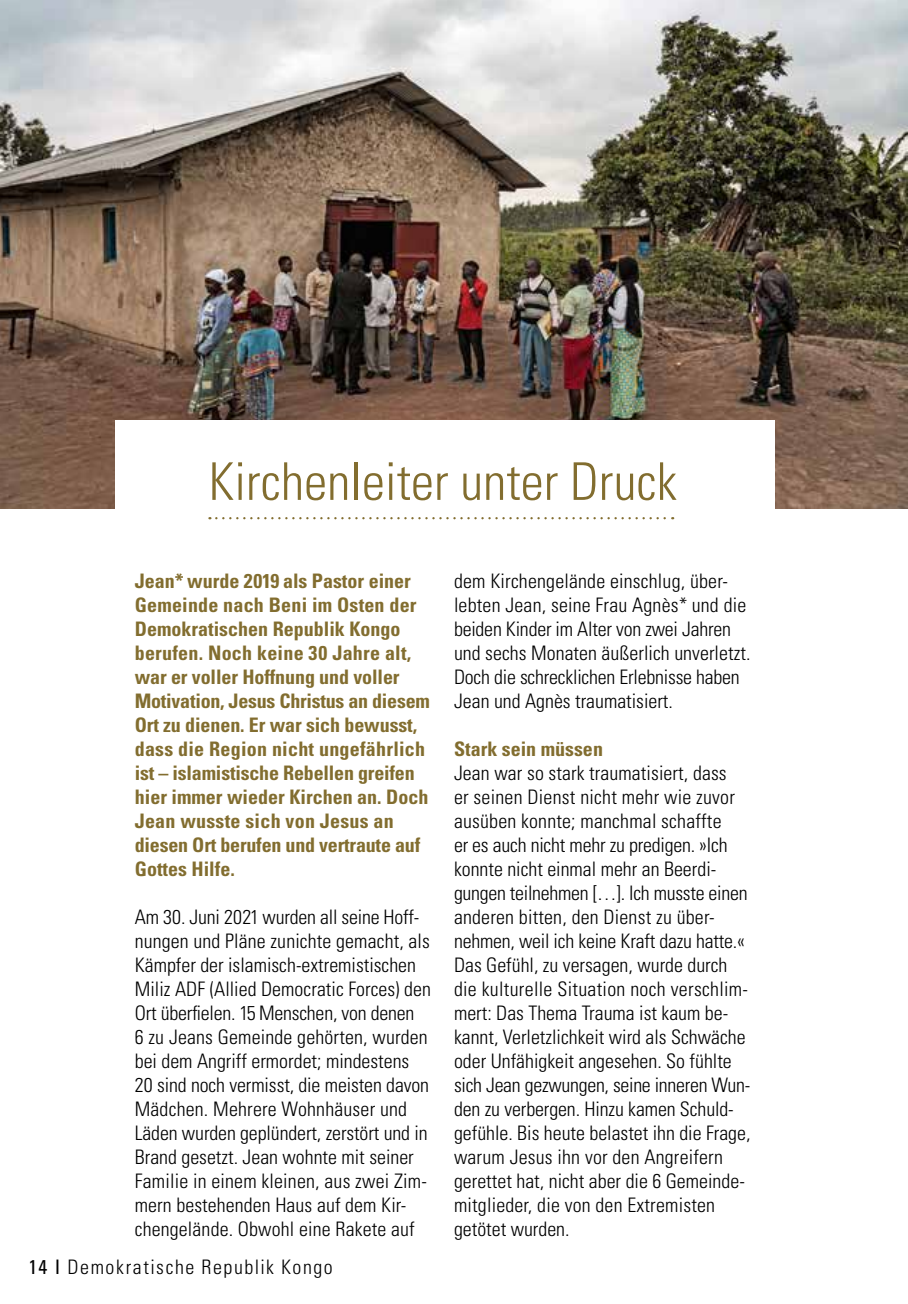
<style>
.page{position:relative;width:908px;height:1304px;background:#fff}
.page>*{position:absolute;margin:0;border:0;box-sizing:border-box;transform-origin:0 0}
.t1{font:300 condensed 52px "Univers LT Std";color:#826d2f}
.t2{font:300 condensed 20px/24px "Univers LT Std";color:#000}
.t3{font:700 condensed 20px/24px "Univers LT Std";color:#826d2f}
.t4{font:300 condensed 20px "Univers LT Std";letter-spacing:.075em;color:#000}
.s1{font-weight:400}
</style>
<div class="page">
<img style="left:0;top:0;width:907px;height:509px">
<div style="left:116px;top:421px;width:658px;height:883px;background:#fff"></div>
<svg style="left:216px;top:517px;width:457px;height:2px"></svg>
<h1 class="t1" style="left:208px;top:450px;width:470px">Kirchenleiter unter Druck</h1>
<p class="t3" style="left:135px;top:569px;width:296px">Jean* wurde 2019 als Pastor einer<br>Gemeinde nach Beni im Osten der<br>Demokratischen Republik Kongo berufen. Noch keine 30 Jahre alt, war er voller Hoffnung und voller<br>Motivation, Jesus Christus an diesem<br>Ort zu dienen. Er war sich bewusst, dass die Region nicht ungefährlich ist – islamistische Rebellen greifen hier immer wieder Kirchen an. Doch<br>Jean wusste sich von Jesus an diesen Ort berufen und vertraute auf<br>Gottes Hilfe.</p>
<p class="t2" style="left:135px;top:905px;width:297px">Am 30. Juni 2021 wurden all seine Hoff&shy;nungen und Pläne zunichte gemacht, als Kämpfer der islamisch-extremistischen Miliz ADF (Allied Democratic Forces) den Ort überfielen. 15 Menschen, von denen<br>6 zu Jeans Gemeinde gehörten, wurden bei dem Angriff ermordet; mindestens 20 sind noch vermisst, die meisten davon Mädchen. Mehrere Wohnhäuser und Läden wurden geplündert, zerstört und in Brand gesetzt. Jean wohnte mit seiner Familie in einem kleinen, aus zwei Zim&shy;mern bestehenden Haus auf dem Kir&shy;chengelände. Obwohl eine Rakete auf</p>
<p class="t4" style="left:28px;top:1255px;width:306px"><span class="s1">14 I</span> Demokratische Republik Kongo</p>
<p class="t2" style="left:454px;top:569px;width:298px">dem Kirchengelände einschlug, über&shy;lebten Jean, seine Frau Agnès* und die beiden Kinder im Alter von zwei Jahren und sechs Monaten äußerlich unverletzt.<br>Doch die schrecklichen Erlebnisse haben Jean und Agnès traumatisiert.</p>
<p class="t3" style="left:454px;top:737px;width:150px">Stark sein müssen</p>
<p class="t2" style="left:454px;top:761px;width:298px">Jean war so stark traumatisiert, dass<br>er seinen Dienst nicht mehr wie zuvor ausüben konnte; manchmal schaffte<br>er es auch nicht mehr zu predigen. »Ich konnte nicht einmal mehr an Beerdi&shy;gungen teilnehmen […]. Ich musste einen anderen bitten, den Dienst zu über&shy;nehmen, weil ich keine Kraft dazu hatte.« Das Gefühl, zu versagen, wurde durch die kulturelle Situation noch verschlim&shy;mert: Das Thema Trauma ist kaum be&shy;kannt, Verletzlichkeit wird als Schwäche oder Unfähigkeit angesehen. So fühlte sich Jean gezwungen, seine inneren Wun&shy;den zu verbergen. Hinzu kamen Schuld&shy;gefühle. Bis heute belastet ihn die Frage, warum Jesus ihn vor den Angreifern gerettet hat, nicht aber die 6 Gemeinde&shy;mitglieder, die von den Extremisten getötet wurden.</p>
</div>
